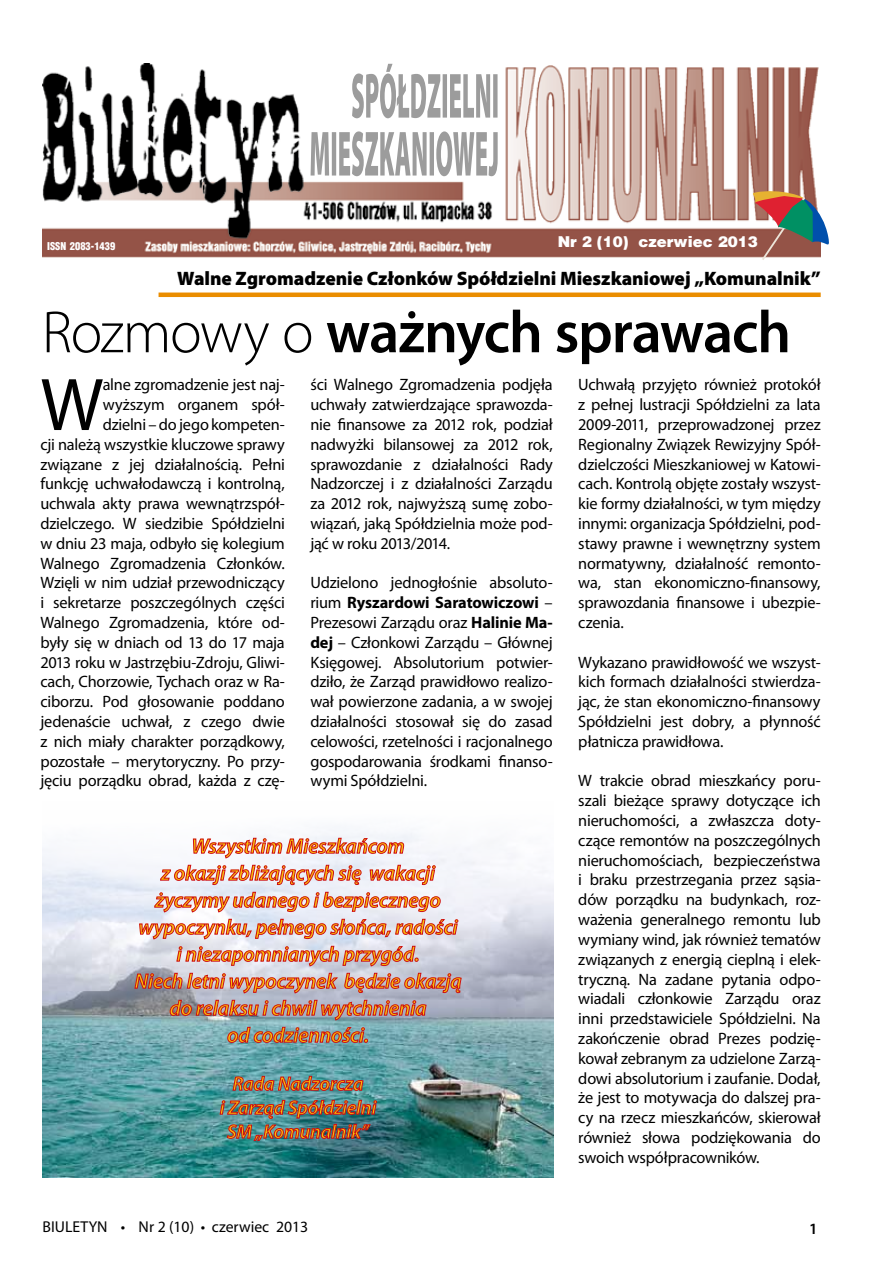
<style>
.page{position:relative;width:893px;height:1263px;background:#fff}
.page>*{position:absolute;margin:0;border:0;box-sizing:border-box;transform-origin:0 0}
.t1{font:75.3px "Myriad Pro";color:#000}
.t2{font:600 60px "Myriad Pro";letter-spacing:-.02em;color:#000}
.t3{font:italic 600 21px/27px "Myriad Pro";letter-spacing:-.005em;color:#fcc002;text-align:center}
.t4{font:900 19.5px "Myriad Pro";letter-spacing:-.005em;color:#000}
.t5{font:italic 600 19.5px/24px "Myriad Pro";letter-spacing:-.005em;color:#fcc002;text-align:center}
.t6{font:16.5px/19.8px "Myriad Pro";letter-spacing:-.015em;color:#000;text-align:justify}
.t7{font:15.75px "Myriad Pro";color:#000}
.t8{font:600 15.75px "Myriad Pro";color:#000}
.t9{font:900 15px "Switzerland";color:#fff}
.t10{font:900 10.5px "Switzerland Cond";color:#fff}
.s1{font-weight:300}
.s2{font-weight:700}
</style>
<div class="page">
<img style="left:43px;top:64px;width:776px;height:194px">
<svg style="left:311px;top:131px;width:187px;height:45px"></svg>
<svg style="left:352px;top:64px;width:146px;height:54px"></svg>
<img style="left:43px;top:848px;width:511px;height:330px">
<img style="left:134px;top:829px;width:328px;height:214px">
<img style="left:219px;top:1065px;width:158px;height:76px">
<hr style="left:159px;top:293px;width:662px;height:4px;background:#ea8d00">
<svg style="left:750px;top:187px;width:79px;height:73px"></svg>
<p class="t10" style="left:47px;top:240px;width:70px">ISSN 2083-1439</p>
<p class="t9" style="left:558px;top:233px;width:202px">Nr 2 (10) czerwiec 2013</p>
<p class="t4" style="left:177px;top:265px;width:645px">Walne Zgromadzenie Członków Spółdzielni Mieszkaniowej „Komunalnik”</p>
<h2 class="t2" style="left:42px;top:294px;width:751px"><span class="s1">Rozmowy o</span> ważnych sprawach</h2>
<p class="t6" style="left:40px;top:375px;width:246px;text-align:right">alne zgromadzenie jest naj&shy;wyższym organem spół-<br>dzielni – do jego kompeten-<br>cji należą wszystkie kluczowe sprawy związane z jej działalnością. Pełni funkcję uchwałodawczą i kontrolną, uchwala akty prawa wewnątrzspół&shy;dzielczego. W siedzibie Spółdzielni w dniu 23 maja, odbyło się kolegium Walnego Zgromadzenia Członków.<br>Wzięli w nim udział przewodniczący i sekretarze poszczególnych części Walnego Zgromadzenia, które od&shy;były się w dniach od 13 do 17 maja 2013 roku w Jastrzębiu-Zdroju, Gliwi&shy;cach, Chorzowie, Tychach oraz w Ra&shy;ciborzu. Pod głosowanie poddano jedenaście uchwał, z czego dwie z nich miały charakter porządkowy, pozostałe – merytoryczny. Po przy&shy;jęciu porządku obrad, każda z czę-</p>
<h1 class="t1" style="left:40px;top:358px;width:64px">W</h1>
<p class="t6" style="left:310px;top:375px;width:244px">ści Walnego Zgromadzenia podjęła uchwały zatwierdzające sprawozda&shy;nie finansowe za 2012 rok, podział nadwyżki bilansowej za 2012 rok, sprawozdanie z działalności Rady Nadzorczej i z działalności Zarządu za 2012 rok, najwyższą sumę zobo&shy;wiązań, jaką Spółdzielnia może pod&shy;jąć w roku 2013/2014.</p>
<p class="t6" style="left:310px;top:573px;width:244px">Udzielono jednogłośnie absoluto&shy;rium <span class="s2">Ryszardowi Saratowiczowi</span> – Prezesowi Zarządu oraz <span class="s2">Halinie Ma&shy;dej</span> – Członkowi Zarządu – Głównej Księgowej. Absolutorium potwier&shy;dziło, że Zarząd prawidłowo realizo&shy;wał powierzone zadania, a w swojej działalności stosował się do zasad celowości, rzetelności i racjonalnego gospodarowania środkami finanso&shy;wymi Spółdzielni.</p>
<p class="t3" style="left:134px;top:832px;width:329px">Wszystkim Mieszkańcom<br>z okazji zbliżających się wakacji życzymy udanego i bezpiecznego wypoczynku, pełnego słońca, radości i niezapomnianych przygód.<br>Niech letni wypoczynek będzie okazją do relaksu i chwil wytchnienia<br>od codzienności.</p>
<p class="t5" style="left:220px;top:1071px;width:158px">Rada Nadzorcza<br>i Zarząd Spółdzielni<br>SM „Komunalnik”</p>
<p class="t6" style="left:578px;top:375px;width:244px">Uchwałą przyjęto również protokół z pełnej lustracji Spółdzielni za lata 2009-2011, przeprowadzonej przez Regionalny Związek Rewizyjny Spół&shy;dzielczości Mieszkaniowej w Katowi&shy;cach. Kontrolą objęte zostały wszyst&shy;kie formy działalności, w tym między innymi: organizacja Spółdzielni, pod&shy;stawy prawne i wewnętrzny system normatywny, działalność remonto&shy;wa, stan ekonomiczno-finansowy, sprawozdania finansowe i ubezpie&shy;czenia.</p>
<p class="t6" style="left:578px;top:652px;width:244px">Wykazano prawidłowość we wszyst&shy;kich formach działalności stwierdza&shy;jąc, że stan ekonomiczno-finansowy Spółdzielni jest dobry, a płynność płatnicza prawidłowa.</p>
<p class="t6" style="left:578px;top:771px;width:244px">W trakcie obrad mieszkańcy poru&shy;szali bieżące sprawy dotyczące ich nieruchomości, a zwłaszcza doty&shy;czące remontów na poszczególnych nieruchomościach, bezpieczeństwa i braku przestrzegania przez sąsia&shy;dów porządku na budynkach, roz&shy;ważenia generalnego remontu lub wymiany wind, jak również tematów związanych z energią cieplną i elek&shy;tryczną. Na zadane pytania odpo&shy;wiadali członkowie Zarządu oraz inni przedstawiciele Spółdzielni. Na zakończenie obrad Prezes podzię&shy;kował zebranym za udzielone Zarzą&shy;dowi absolutorium i zaufanie. Dodał, że jest to motywacja do dalszej pra&shy;cy na rzecz mieszkańców, skierował również słowa podziękowania do swoich współpracowników.</p>
<p class="t7" style="left:43px;top:1217px;width:267px">BIULETYN • Nr 2 (10) • czerwiec 2013</p>
<p class="t8" style="left:809px;top:1219px;width:10px">1</p>
</div>
